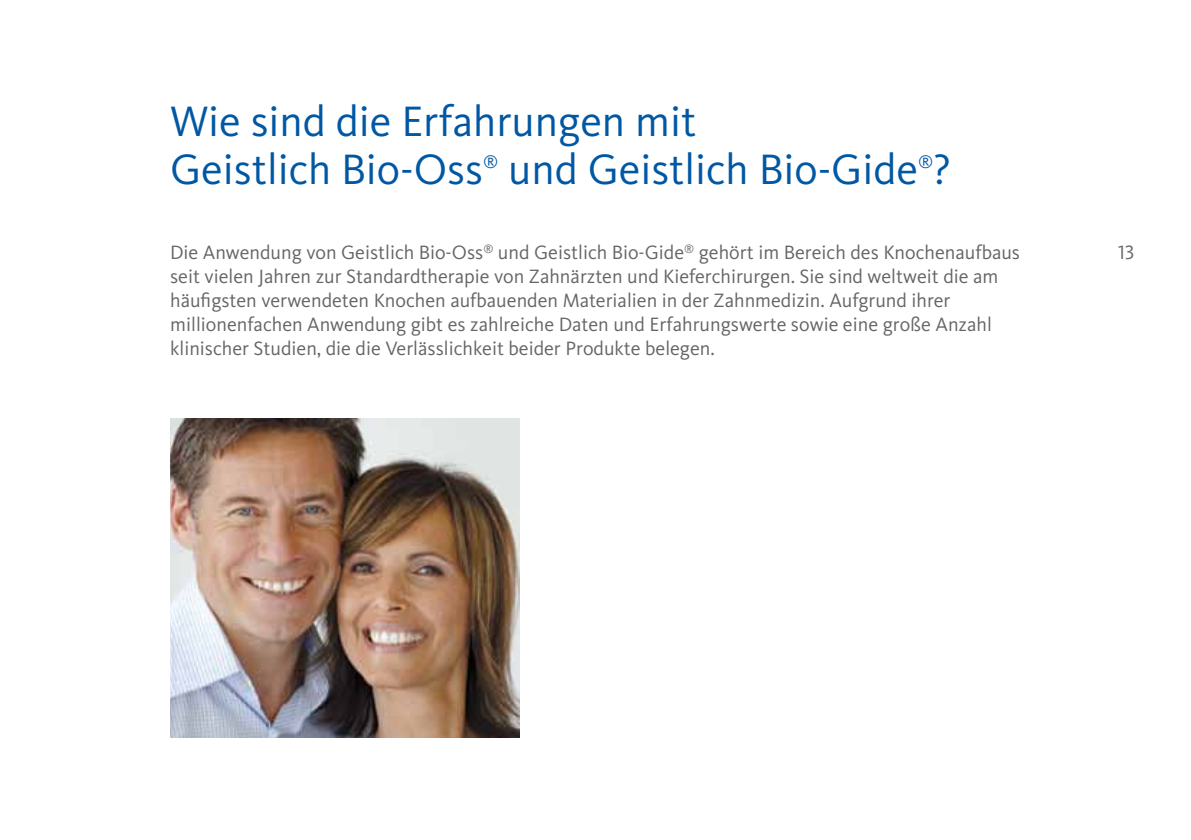
<style>
.page{position:relative;width:1191px;height:840px;background:#fff}
.page>*{position:absolute;margin:0;border:0;box-sizing:border-box;transform-origin:0 0}
.t1{font:44px/48px "Kievit OT";color:#0057a3}
.t2{font:20px/24px "Kievit OT";color:#646567}
.t3{font:17.4px "Kievit OT";color:#0057a3}
</style>
<div class="page">
<img style="left:170px;top:418px;width:349px;height:319px">
<h1 class="t1" style="left:170px;top:96px;width:528px">Wie sind die Erfahrungen mit<br>Geistlich Bio-Oss</h1>
<p class="t3" style="left:483px;top:151px;width:17px">®</p>
<h1 class="t1" style="left:508px;top:144px;width:444px">und Geistlich Bio-Gide ?</h1>
<p class="t3" style="left:918px;top:151px;width:17px">®</p>
<p class="t2" style="left:170px;top:240px;width:851px">Die Anwendung von Geistlich Bio-Oss<sup>®</sup> und Geistlich Bio-Gide<sup>®</sup> gehört im Bereich des Knochenaufbaus seit vielen Jahren zur Standardtherapie von Zahnärzten und Kieferchirurgen. Sie sind weltweit die am häufigsten verwendeten Knochen aufbauenden Materialien in der Zahnmedizin. Aufgrund ihrer millionenfachen Anwendung gibt es zahlreiche Daten und Erfahrungswerte sowie eine große Anzahl klinischer Studien, die die Verlässlichkeit beider Produkte belegen.</p>
<p class="t2" style="left:1118px;top:240px;width:18px">13</p>
</div>
